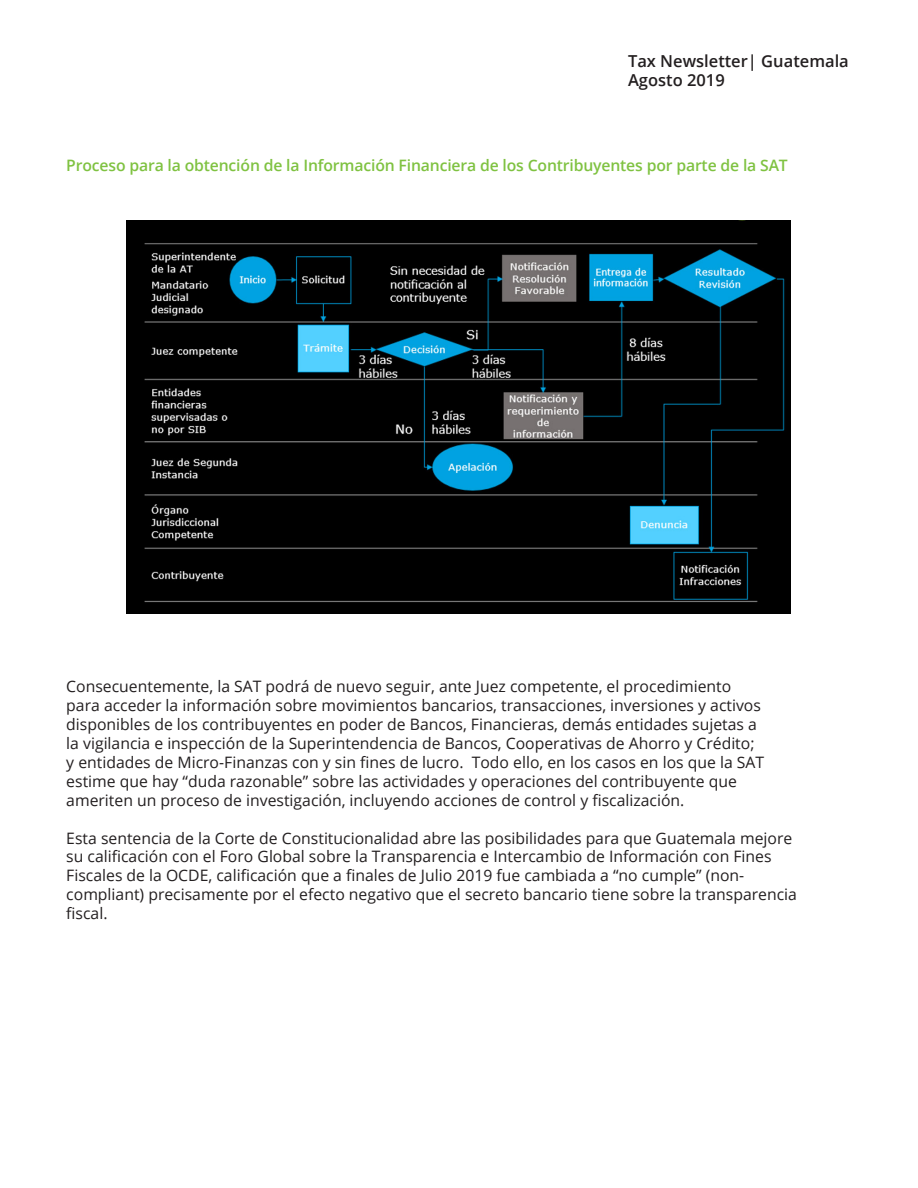
<style>
.page{position:relative;width:918px;height:1188px;background:#fff}
.page>*{position:absolute;margin:0;border:0;box-sizing:border-box;transform-origin:0 0}
.t1{font:600 16.5px "Open Sans";color:#231f20}
.t2{font:15.75px/18.9px "Open Sans";color:#231f20}
.t3{font:600 15.75px "Open Sans";letter-spacing:-.01em;color:#7fc241}
</style>
<div class="page">
<img style="left:126px;top:221px;width:664px;height:392px">
<p class="t1" style="left:628px;top:49px;width:222px">Tax Newsletter| Guatemala</p>
<p class="t1" style="left:628px;top:69px;width:98px">Agosto 2019</p>
<p class="t3" style="left:66px;top:155px;width:723px">Proceso para la obtención de la Información Financiera de los Contribuyentes por parte de la SAT</p>
<p class="t2" style="left:66px;top:677px;width:699px">Consecuentemente, la SAT podrá de nuevo seguir, ante Juez competente, el procedimiento para acceder la información sobre movimientos bancarios, transacciones, inversiones y activos disponibles de los contribuyentes en poder de Bancos, Financieras, demás entidades sujetas a la vigilancia e inspección de la Superintendencia de Bancos, Cooperativas de Ahorro y Crédito; y entidades de Micro-Finanzas con y sin fines de lucro. Todo ello, en los casos en los que la SAT estime que hay “duda razonable” sobre las actividades y operaciones del contribuyente que ameriten un proceso de investigación, incluyendo acciones de control y fiscalización.</p>
<p class="t2" style="left:66px;top:828px;width:732px">Esta sentencia de la Corte de Constitucionalidad abre las posibilidades para que Guatemala mejore su calificación con el Foro Global sobre la Transparencia e Intercambio de Información con Fines Fiscales de la OCDE, calificación que a finales de Julio 2019 fue cambiada a “no cumple” (non&shy;compliant) precisamente por el efecto negativo que el secreto bancario tiene sobre la transparencia fiscal.</p>
</div>
